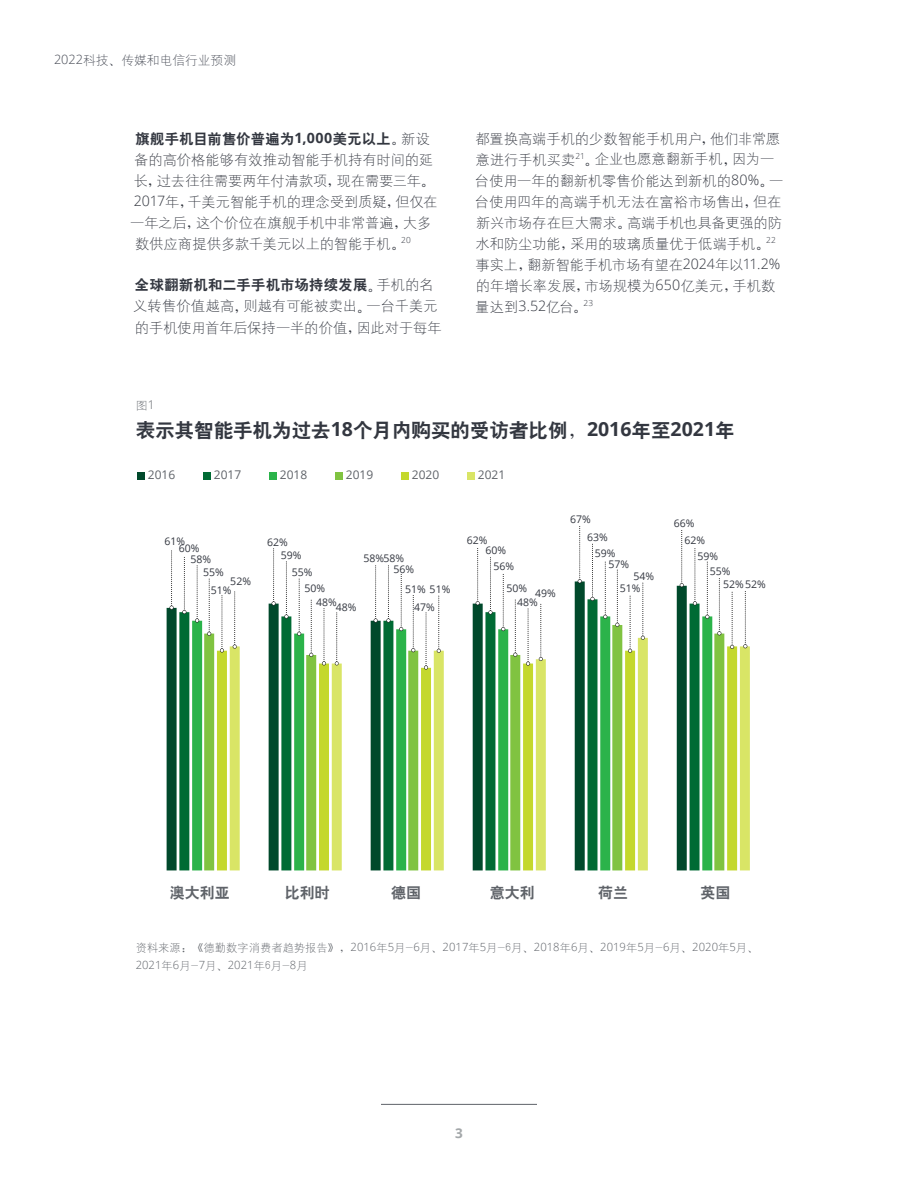
<style>
.page{position:relative;width:918px;height:1188px;background:#fff}
.page>*{position:absolute;margin:0;border:0;box-sizing:border-box;transform-origin:0 0}
.t1{font:19.5px "H Yb 2 gj";color:#333740}
.t2{font:15px "H Yb 2 gj";color:#5f6369}
.t3{font:14.25px/21px "H Yg 1 gj";letter-spacing:-.005em;color:#333740}
.t4{font:14.25px "H Yb 2 gj";letter-spacing:.025em;color:#333740}
.t5{font:700 13.5px "Open Sans";color:#a3a7a9}
.t6{font:12.75px "H Yg 1 gj";color:#474b55}
.t7{font:12px "Open Sans";color:#5f6369}
.t8{font:12px "H Yg 1 gj";color:#5f6369}
.t9{font:11.25px "H Yg 1 gj";letter-spacing:.005em;color:#5f6369}
.t10{font:300 11.25px "Open Sans";letter-spacing:.005em;color:#5f6369}
.t11{font:10.5px/7.5px "Open Sans";color:#333740}
.s1{font-family:"Open Sans";font-weight:300}
.s2{font-family:"H Ya 6 gj"}
.s3{font-family:"Open Sans";font-weight:700}
.s4{font-family:"H Yg 1 gj"}
.s5{font-family:"H Yg 1 gj";font-weight:400}
.s6{font-family:"H Ya 6 gj";font-weight:400}
</style>
<div class="page">
<hr style="left:381px;top:1104px;width:156px;height:1px;background:#5f6369">
<div style="left:137px;top:472px;width:7px;height:8px;background:#00492b"></div>
<div style="left:203px;top:472px;width:7px;height:8px;background:#006b34"></div>
<div style="left:269px;top:472px;width:7px;height:8px;background:#2bb34a"></div>
<div style="left:335px;top:472px;width:7px;height:8px;background:#80c341"></div>
<div style="left:401px;top:472px;width:7px;height:8px;background:#c4d82d"></div>
<div style="left:467px;top:472px;width:7px;height:8px;background:#d9e566"></div>
<svg style="left:167px;top:581px;width:520px;height:289px"></svg>
<svg style="left:179px;top:599px;width:521px;height:271px"></svg>
<svg style="left:192px;top:616px;width:520px;height:254px"></svg>
<svg style="left:204px;top:625px;width:520px;height:245px"></svg>
<svg style="left:217px;top:646px;width:13px;height:224px;fill:#c4d82d"></svg>
<svg style="left:230px;top:638px;width:520px;height:232px"></svg>
<svg style="left:170px;top:550px;width:4px;height:60px"></svg>
<svg style="left:182px;top:557px;width:4px;height:57px"></svg>
<svg style="left:195px;top:565px;width:4px;height:58px"></svg>
<svg style="left:207px;top:578px;width:4px;height:58px"></svg>
<svg style="left:220px;top:595px;width:4px;height:57px"></svg>
<svg style="left:233px;top:591px;width:4px;height:58px"></svg>
<svg style="left:272px;top:548px;width:4px;height:58px"></svg>
<svg style="left:284px;top:561px;width:4px;height:58px"></svg>
<svg style="left:297px;top:578px;width:4px;height:58px"></svg>
<svg style="left:309px;top:599px;width:4px;height:58px"></svg>
<svg style="left:322px;top:608px;width:4px;height:57px"></svg>
<svg style="left:335px;top:613px;width:4px;height:52px"></svg>
<svg style="left:374px;top:565px;width:4px;height:58px"></svg>
<svg style="left:386px;top:565px;width:4px;height:58px"></svg>
<svg style="left:399px;top:574px;width:4px;height:57px"></svg>
<svg style="left:411px;top:595px;width:4px;height:57px"></svg>
<svg style="left:424px;top:612px;width:4px;height:58px"></svg>
<svg style="left:437px;top:595px;width:4px;height:58px"></svg>
<svg style="left:476px;top:548px;width:4px;height:57px"></svg>
<svg style="left:488px;top:557px;width:5px;height:57px"></svg>
<svg style="left:501px;top:574px;width:4px;height:57px"></svg>
<svg style="left:513px;top:599px;width:4px;height:58px"></svg>
<svg style="left:526px;top:608px;width:4px;height:58px"></svg>
<svg style="left:539px;top:604px;width:4px;height:57px"></svg>
<svg style="left:578px;top:526px;width:4px;height:57px"></svg>
<svg style="left:590px;top:544px;width:5px;height:57px"></svg>
<svg style="left:603px;top:561px;width:4px;height:58px"></svg>
<svg style="left:615px;top:569px;width:4px;height:58px"></svg>
<svg style="left:628px;top:595px;width:4px;height:58px"></svg>
<svg style="left:641px;top:582px;width:4px;height:58px"></svg>
<svg style="left:680px;top:530px;width:4px;height:57px"></svg>
<svg style="left:693px;top:548px;width:4px;height:57px"></svg>
<svg style="left:705px;top:561px;width:4px;height:58px"></svg>
<svg style="left:717px;top:578px;width:4px;height:57px"></svg>
<svg style="left:730px;top:592px;width:4px;height:57px"></svg>
<svg style="left:743px;top:591px;width:4px;height:57px"></svg>
<p class="t6" style="left:54px;top:53px;width:184px"><span class="s1">2022</span>科技<span class="s2">、</span>传媒和电信行业预测</p>
<p class="t4" style="left:135px;top:131px;width:296px">旗舰手机目前售价普遍为<span class="s3">1,000</span>美元以上<span class="s2">。</span><span class="s4">新设</span></p>
<p class="t3" style="left:134px;top:149px;width:300px">备的高价格能够有效推动智能手机持有时间的延</p>
<p class="t3" style="left:134px;top:170px;width:303px">长<span class="s2">，</span>过去往往需要两年付清款项<span class="s2">，</span>现在需要三年<span class="s2">。</span></p>
<p class="t3" style="left:134px;top:191px;width:305px"><span class="s1">2017</span>年<span class="s2">，</span>千美元智能手机的理念受到质疑<span class="s2">，</span>但仅在</p>
<p class="t3" style="left:130px;top:212px;width:303px">一年之后<span class="s2">，</span>这个价位在旗舰手机中非常普遍<span class="s2">，</span>大多</p>
<p class="t3" style="left:135px;top:233px;width:277px">数供应商提供多款千美元以上的智能手机<span class="s2">。</span><sup>20</sup></p>
<p class="t4" style="left:135px;top:278px;width:300px">全球翻新机和二手手机市场持续发展<span class="s2">。</span><span class="s4">手机的名</span></p>
<p class="t3" style="left:133px;top:296px;width:310px">义转售价值越高<span class="s2">，</span>则越有可能被卖出<span class="s2">。</span>一台千美元的手机使用首年后保持一半的价值<span class="s2">，</span>因此对于每年</p>
<p class="t3" style="left:475px;top:128px;width:310px">都置换高端手机的少数智能手机用户<span class="s2">，</span>他们非常愿意进行手机买卖<sup>21</sup><span class="s2">。</span>企业也愿意翻新手机<span class="s2">，</span>因为一台使用一年的翻新机零售价能达到新机的<span class="s1">80%</span><span class="s2">。</span>一台使用四年的高端手机无法在富裕市场售出<span class="s2">，</span>但在新兴市场存在巨大需求<span class="s2">。</span>高端手机也具备更强的防水和防尘功能<span class="s2">，</span>采用的玻璃质量优于低端手机<span class="s2">。</span><sup>22</sup>事实上<span class="s2">，</span>翻新智能手机市场有望在<span class="s1">2024</span>年以<span class="s1">11.2%</span>的年增长率发展<span class="s2">，</span>市场规模为<span class="s1">650</span>亿美元<span class="s2">，</span>手机数量达到<span class="s1">3.52</span>亿台<span class="s2">。</span><sup>23</sup></p>
<p class="t8" style="left:136px;top:399px;width:20px">图<span class="s1">1</span></p>
<h1 class="t1" style="left:136px;top:420px;width:600px">表示其智能手机为过去<span class="s3">18</span>个月内购买的受访者比例<span class="s2">，</span><span class="s3">2016</span>年至<span class="s3">2021</span>年</h1>
<p class="t7" style="left:148px;top:467px;width:29px">2016</p>
<p class="t7" style="left:214px;top:467px;width:29px">2017</p>
<p class="t7" style="left:280px;top:467px;width:29px">2018</p>
<p class="t7" style="left:346px;top:467px;width:29px">2019</p>
<p class="t7" style="left:412px;top:467px;width:29px">2020</p>
<p class="t7" style="left:478px;top:467px;width:29px">2021</p>
<p class="t11" style="left:179px;top:537px;width:22px;text-indent:-14px">61%<br>60%</p>
<p class="t11" style="left:203px;top:552px;width:22px;line-height:13.4px;text-indent:-13px">58%<br>55%</p>
<p class="t11" style="left:211px;top:586px;width:22px">51%</p>
<p class="t11" style="left:230px;top:577px;width:22px">52%</p>
<p class="t11" style="left:281px;top:536px;width:22px;line-height:12.9px;text-indent:-14px">62%<br>59%</p>
<p class="t11" style="left:305px;top:564px;width:22px;line-height:16px;text-indent:-13px">55%<br>50%</p>
<p class="t11" style="left:316px;top:598px;width:22px">48%</p>
<p class="t11" style="left:336px;top:603px;width:22px">48%</p>
<p class="t11" style="left:394px;top:553px;width:22px;line-height:10.8px;text-indent:-30px">58%58%<br>56%</p>
<p class="t11" style="left:414px;top:580px;width:38px;line-height:17.4px;text-indent:-9px">51% 51%<br>47%</p>
<p class="t11" style="left:485px;top:535px;width:22px;line-height:9.6px;text-indent:-19px">62%<br>60%</p>
<p class="t11" style="left:507px;top:555px;width:22px;line-height:21.8px;text-indent:-13px">56%<br>50%</p>
<p class="t11" style="left:517px;top:598px;width:22px">48%</p>
<p class="t11" style="left:535px;top:589px;width:22px">49%</p>
<p class="t11" style="left:587px;top:510px;width:22px;line-height:17.7px;text-indent:-17px">67%<br>63%</p>
<p class="t11" style="left:608px;top:547px;width:22px;line-height:11.4px;text-indent:-14px">59%<br>57%</p>
<p class="t11" style="left:620px;top:585px;width:22px">51%</p>
<p class="t11" style="left:633px;top:572px;width:22px">54%</p>
<p class="t11" style="left:685px;top:515px;width:22px;line-height:17.1px;text-indent:-11px">66%<br>62%</p>
<p class="t11" style="left:710px;top:548px;width:22px;line-height:15.3px;text-indent:-13px">59%<br>55%</p>
<p class="t11" style="left:723px;top:580px;width:44px">52%52%</p>
<p class="t2" style="left:170px;top:885px;width:61px">澳大利亚</p>
<p class="t2" style="left:285px;top:885px;width:46px">比利时</p>
<p class="t2" style="left:391px;top:885px;width:31px">德国</p>
<p class="t2" style="left:490px;top:885px;width:46px">意大利</p>
<p class="t2" style="left:598px;top:885px;width:31px">荷兰</p>
<p class="t2" style="left:701px;top:885px;width:31px">英国</p>
<p class="t9" style="left:136px;top:942px;width:624px">资料来源<span class="s2">：《</span>德勤数字消费者趋势报告<span class="s2">》，</span><span class="s1">2016</span>年<span class="s1">5</span>月-<span class="s1">6</span>月<span class="s2">、</span><span class="s1">2017</span>年<span class="s1">5</span>月-6月<span class="s2">、</span><span class="s1">2018</span>年<span class="s1">6</span>月<span class="s2">、</span><span class="s1">2019</span>年<span class="s1">5</span>月-<span class="s1">6</span>月<span class="s2">、</span><span class="s1">2020</span>年<span class="s1">5</span>月<span class="s2">、</span></p>
<p class="t10" style="left:136px;top:958px;width:174px">2021<span class="s5">年</span>6<span class="s5">月-</span>7<span class="s5">月</span><span class="s6">、</span>2021<span class="s5">年6月-</span>8<span class="s5">月</span></p>
<p class="t5" style="left:455px;top:1123px;width:9px">3</p>
</div>
